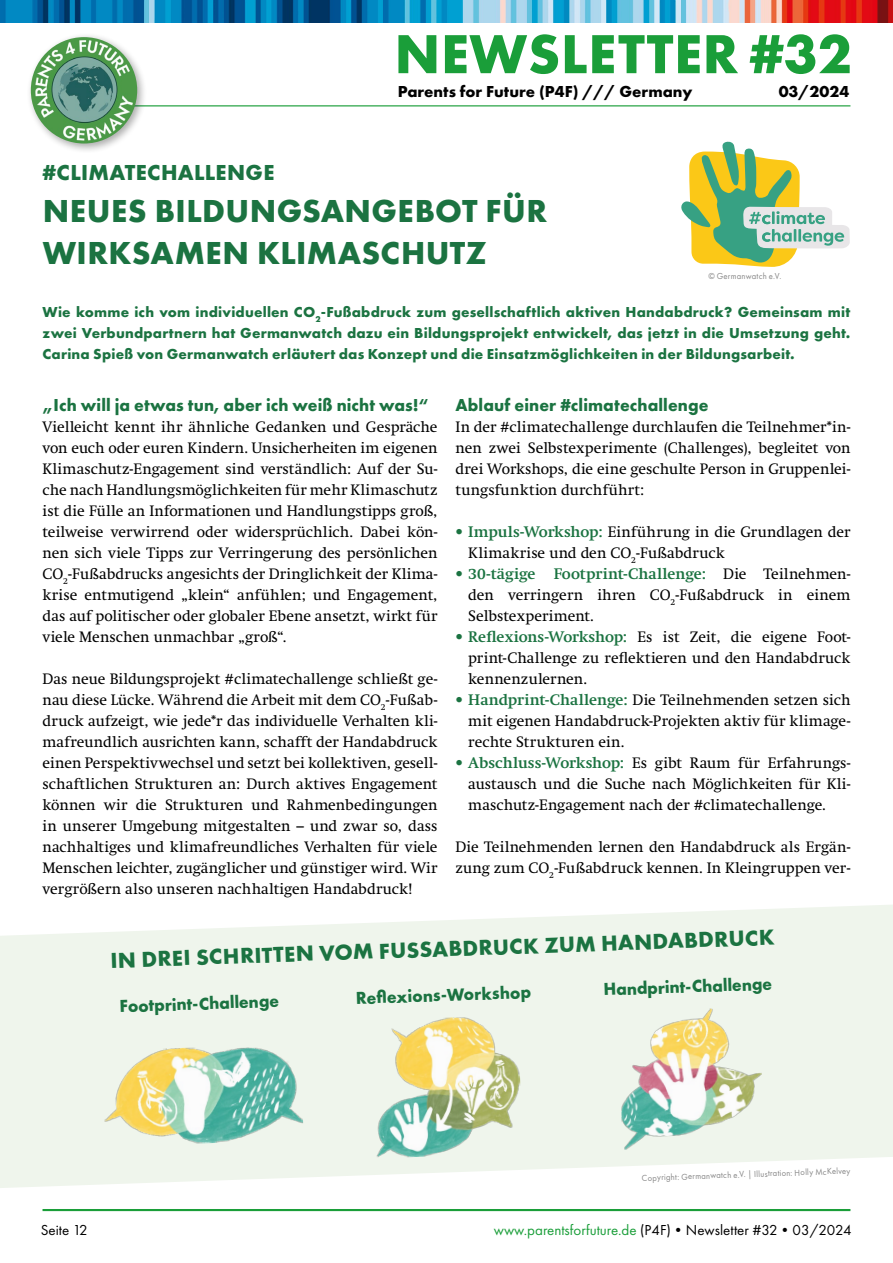
<style>
.page{position:relative;width:893px;height:1263px;background:#fff}
.page>*{position:absolute;margin:0;border:0;box-sizing:border-box;transform-origin:0 0}
.t1{font:700 57px "Futura PT";letter-spacing:.01em;color:#1a9e39}
.t2{font:700 33px/42px "Futura PT";letter-spacing:.015em;color:#1b7341}
.t3{font:700 22.5px "Futura PT";letter-spacing:.01em;color:#1b7341}
.t4{font:700 18px "Futura PT";letter-spacing:.005em;color:#1b7341;scale:.96 1}
.t5{font:700 16.5px "Futura PT";color:#000}
.t6{font:15px/21px "Swift";letter-spacing:.01em;color:#000;text-align:justify}
.t7{font:700 15px/21px "Futura PT";letter-spacing:.015em;color:#1b7341;text-align:justify}
.t8{font:15px "Futura PT";color:#000}
.t9{font:9px "Futura PT";letter-spacing:.025em;color:#878787;scale:.96 1}
.s1{color:#1b7341}
.s2{font-weight:700;color:#1b7341}
.s3{color:#1a9e39}
</style>
<div class="page">
<svg style="left:681px;top:141px;width:169px;height:126px"></svg>
<svg style="left:0;top:905px;width:893px;height:283px;fill:#eff5ec"></svg>
<img style="left:102px;top:1044px;width:202px;height:103px">
<img style="left:371px;top:1015px;width:152px;height:143px">
<img style="left:618px;top:1007px;width:146px;height:143px">
<img style="left:0;top:0;width:893px;height:22px">
<hr style="left:43px;top:105px;width:807px;height:1px;background:#1a9e39">
<hr style="left:43px;top:1209px;width:807px;height:2px;background:#1a9e39">
<div style="left:26px;top:33px;width:121px;height:121px;background:#000;opacity:.33"></div>
<img style="left:31px;top:37px;width:106px;height:107px;border-radius:53px">
<h1 class="t1" style="left:394px;top:17px;width:459px">NEWSLETTER #32</h1>
<p class="t5" style="left:398px;top:81px;width:296px">Parents for Future (P4F) /// Germany</p>
<p class="t5" style="left:779px;top:81px;width:72px">03/2024</p>
<h3 class="t3" style="left:43px;top:158px;width:233px">#CLIMATECHALLENGE</h3>
<h2 class="t2" style="left:43px;top:189px;width:506px">NEUES BILDUNGSANGEBOT FÜR<br>WIRKSAMEN KLIMASCHUTZ</h2>
<p class="t9" style="left:708px;top:270px;width:78px">© Germanwatch e.V.</p>
<p class="t7" style="left:43px;top:301px;width:809px">Wie komme ich vom individuellen CO<sub>2</sub>-Fußabdruck zum gesellschaftlich aktiven Handabdruck? Gemeinsam mit zwei Verbundpartnern hat Germanwatch dazu ein Bildungsprojekt entwickelt, das jetzt in die Umsetzung geht.<br>Carina Spieß von Germanwatch erläutert das Konzept und die Einsatzmöglichkeiten in der Bildungsarbeit.</p>
<p class="t4" style="left:43px;top:393px;width:403px">„Ich will ja etwas tun, aber ich weiß nicht was!“</p>
<p class="t6" style="left:43px;top:416px;width:396px">Vielleicht kennt ihr ähnliche Gedanken und Gespräche von euch oder euren Kindern. Unsicherheiten im eigenen Klimaschutz-Engagement sind verständlich: Auf der Su&shy;che nach Handlungsmöglichkeiten für mehr Klimaschutz ist die Fülle an Informationen und Handlungstipps groß, teilweise verwirrend oder widersprüchlich. Dabei kön&shy;nen sich viele Tipps zur Verringerung des persönlichen CO<sub>2</sub>-Fußabdrucks angesichts der Dringlichkeit der Klima&shy;krise entmutigend „klein“ anfühlen; und Engagement, das auf politischer oder globaler Ebene ansetzt, wirkt für viele Menschen unmachbar „groß“.</p>
<p class="t6" style="left:43px;top:668px;width:396px">Das neue Bildungsprojekt #climatechallenge schließt ge&shy;nau diese Lücke. Während die Arbeit mit dem CO<sub>2</sub>-Fußab&shy;druck aufzeigt, wie jede*r das individuelle Verhalten kli&shy;mafreundlich ausrichten kann, schafft der Handabdruck einen Perspektivwechsel und setzt bei kollektiven, gesell&shy;schaftlichen Strukturen an: Durch aktives Engagement können wir die Strukturen und Rahmenbedingungen in unserer Umgebung mitgestalten – und zwar so, dass nachhaltiges und klimafreundliches Verhalten für viele Menschen leichter, zugänglicher und günstiger wird. Wir vergrößern also unseren nachhaltigen Handabdruck!</p>
<p class="t4" style="left:455px;top:393px;width:265px">Ablauf einer #climatechallenge</p>
<p class="t6" style="left:455px;top:416px;width:396px">In der #climatechallenge durchlaufen die Teilnehmer*in&shy;nen zwei Selbstexperimente (Challenges), begleitet von drei Workshops, die eine geschulte Person in Gruppenlei&shy;tungsfunktion durchführt:</p>
<p class="t6" style="left:468px;top:521px;width:384px;text-indent:-13px"><span class="s1">•</span> <span class="s2">Impuls-Workshop:</span> Einführung in die Grundlagen der<br>Klimakrise und den CO<sub>2</sub>-Fußabdruck</p>
<p class="t6" style="left:468px;top:563px;width:384px;text-indent:-13px"><span class="s1">•</span> <span class="s2">30-tägige Footprint-Challenge:</span> Die Teilnehmen&shy;den verringern ihren CO<sub>2</sub>-Fußabdruck in einem Selbstexperiment.</p>
<p class="t6" style="left:468px;top:626px;width:384px;text-indent:-13px"><span class="s1">•</span> <span class="s2">Reflexions-Workshop:</span> Es ist Zeit, die eigene Foot&shy;print-Challenge zu reflektieren und den Handabdruck kennenzulernen.</p>
<p class="t6" style="left:468px;top:689px;width:384px;text-indent:-13px"><span class="s1">•</span> <span class="s2">Handprint-Challenge:</span> Die Teilnehmenden setzen sich mit eigenen Handabdruck-Projekten aktiv für klimage&shy;rechte Strukturen ein.</p>
<p class="t6" style="left:468px;top:752px;width:384px;text-indent:-13px"><span class="s1">•</span> <span class="s2">Abschluss-Workshop:</span> Es gibt Raum für Erfahrungs&shy;austausch und die Suche nach Möglichkeiten für Kli&shy;maschutz-Engagement nach der #climatechallenge.</p>
<p class="t6" style="left:455px;top:836px;width:396px">Die Teilnehmenden lernen den Handabdruck als Ergän&shy;zung zum CO<sub>2</sub>-Fußabdruck kennen. In Kleingruppen ver-</p>
<h3 class="t3" style="left:110px;top:946px;width:666px;rotate:-2deg">IN DREI SCHRITTEN VOM FUSSABDRUCK ZUM HANDABDRUCK</h3>
<p class="t4" style="left:119px;top:995px;width:168px;rotate:-2deg">Footprint-Challenge</p>
<p class="t4" style="left:355px;top:986px;width:184px;rotate:-2deg">Refl exions-Workshop</p>
<p class="t4" style="left:603px;top:978px;width:177px;rotate:-2deg">Handprint-Challenge</p>
<p class="t9" style="left:642px;top:1172px;width:219px;rotate:-2deg">Copyright: Germanwatch e.V. | Illustration: Holly McKelvey</p>
<p class="t8" style="left:41px;top:1221px;width:48px">Seite 12</p>
<p class="t8" style="left:494px;top:1221px;width:359px"><span class="s3">www.parentsforfuture.de</span> (P4F)•Newsletter #32•03/2024</p>
</div>
